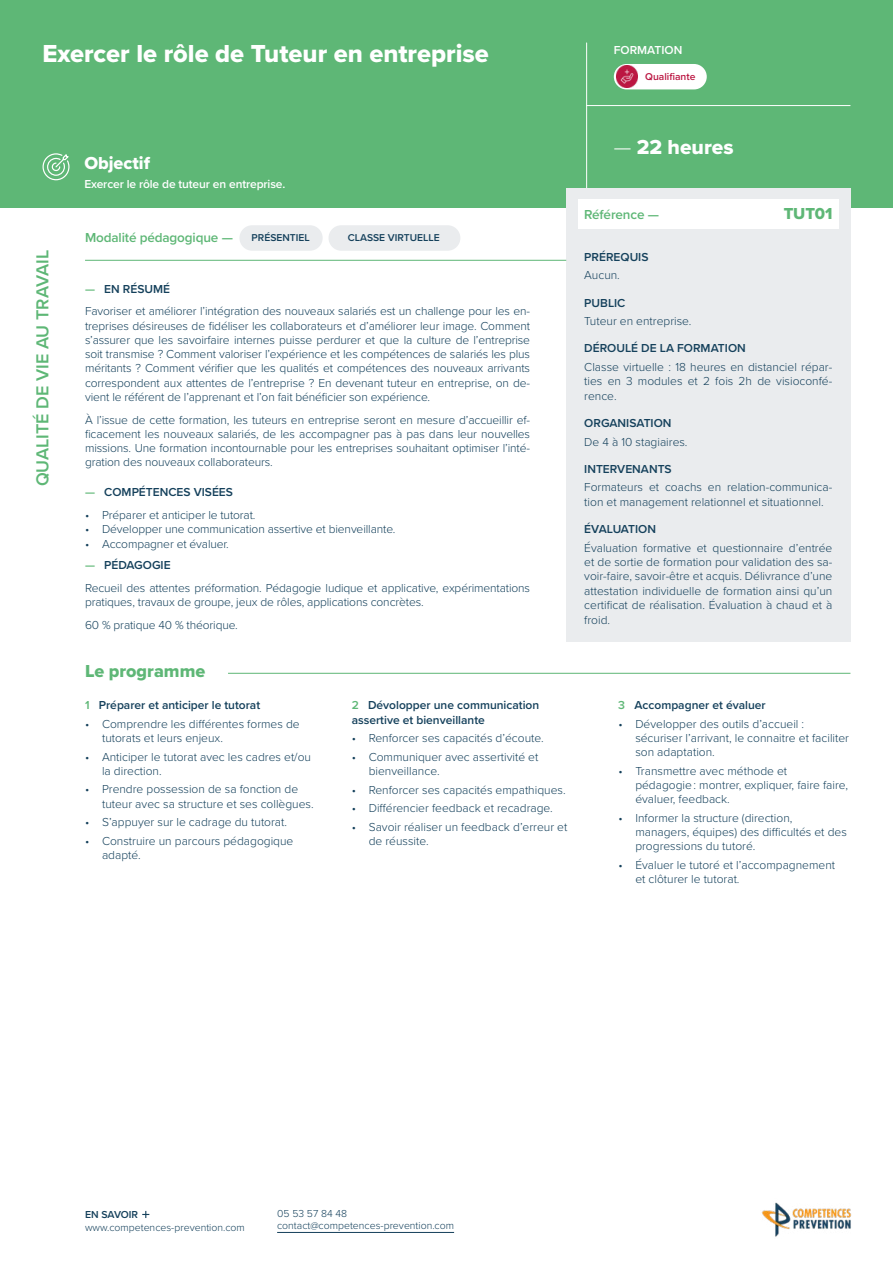
<style>
.page{position:relative;width:893px;height:1263px;background:#fff}
.page>*{position:absolute;margin:0;border:0;box-sizing:border-box;transform-origin:0 0}
.t1{font:25.5px "Proxima Nova Extrabld";color:#fff}
.t2{font:21px "Proxima Nova Extrabld";color:#fff}
.t3{font:600 18px "Proxima Nova";color:#5eb776}
.t4{font:18px "Proxima Nova Extrabld";color:#5eb776}
.t5{font:18px "Proxima Nova Extrabld";color:#fff}
.t6{font:16.5px "Proxima Nova Extrabld";letter-spacing:-.01em;color:#5eb776}
.t7{font:600 13.5px "Proxima Nova";letter-spacing:-.01em;color:#5eb776}
.t8{font:300 12px/14.2px "Proxima Nova";color:#14405b}
.t9{font:600 12px/14.4px "Proxima Nova";color:#14405b}
.t10{font:600 12px "Proxima Nova";letter-spacing:-.01em;color:#fff}
.t11{font:300 10.5px/12.6px "Proxima Nova";color:#14405b}
.t12{font:600 10.5px "Proxima Nova";letter-spacing:-.005em;color:#14405b}
.t13{font:600 10.35px "Proxima Nova";color:#14405b}
.t14{font:600 10.35px "Proxima Nova";color:#bb1642}
.s1{font-weight:600;color:#5eb776}
.s2{font-weight:600}
.s3{color:#5eb776}
.s4{font-family:"Proxima Nova";font-weight:300}
</style>
<div class="page">
<div style="left:0;top:0;width:893px;height:207px;background:#5eb776"></div>
<hr style="left:586px;top:43px;width:1px;height:146px;background:#fff">
<hr style="left:586px;top:105px;width:264px;height:1px;background:#fff">
<div style="left:614px;top:64px;width:93px;height:25px;background:#fff;border-radius:13px"></div>
<img style="left:616px;top:66px;width:22px;height:22px">
<hr style="left:228px;top:673px;width:622px;height:1px;background:#5eb776">
<div style="left:566px;top:188px;width:284px;height:454px;background:#eaecee"></div>
<div style="left:578px;top:200px;width:261px;height:29px;background:#fff"></div>
<hr style="left:85px;top:260px;width:481px;height:1px;background:#5eb776">
<div style="left:239px;top:225px;width:84px;height:26px;background:#eaecee;border-radius:13px"></div>
<div style="left:328px;top:225px;width:132px;height:26px;background:#eaecee;border-radius:13px"></div>
<svg style="left:43px;top:153px;width:27px;height:28px"></svg>
<img style="left:761px;top:1202px;width:91px;height:35px">
<svg style="left:142px;top:1211px;width:7px;height:7px"></svg>
<hr style="left:277px;top:1232px;width:177px;height:1px;background:#14405b">
<h1 class="t1" style="left:43px;top:35px;width:448px">Exercer le rôle de Tuteur en entreprise</h1>
<p class="t10" style="left:614px;top:41px;width:70px">FORMATION</p>
<p class="t14" style="left:645px;top:69px;width:52px">Qualifiante</p>
<h3 class="t3" style="left:29px;top:486px;width:238px;rotate:-90deg">QUALITÉ DE VIE AU TRAVAIL</h3>
<h3 class="t5" style="left:84px;top:150px;width:67px">Objectif</h3>
<p class="t10" style="left:84px;top:175px;width:202px">Exercer le rôle de tuteur en entreprise.</p>
<p class="t7" style="left:85px;top:228px;width:149px">Modalité pédagogique —</p>
<p class="t13" style="left:252px;top:230px;width:60px">PRÉSENTIEL</p>
<p class="t13" style="left:348px;top:230px;width:93px">CLASSE VIRTUELLE</p>
<p class="t8" style="left:85px;top:276px;width:447px;line-height:22.8px"><span class="s1">—</span> <span class="s2">EN RÉSUMÉ<br></span>Favoriser et améliorer l’intégration des nouveaux salariés est un challenge pour les en-</p>
<p class="t8" style="left:85px;top:318px;width:447px;text-align:justify">treprises désireuses de fidéliser les collaborateurs et d’améliorer leur image. Comment s’assurer que les savoirfaire internes puisse perdurer et que la culture de l’entreprise soit transmise ? Comment valoriser l’expérience et les compétences de salariés les plus méritants ? Comment vérifier que les qualités et compétences des nouveaux arrivants correspondent aux attentes de l’entreprise ? En devenant tuteur en entreprise, on de&shy;vient le référent de l’apprenant et l’on fait bénéficier son expérience.</p>
<p class="t8" style="left:85px;top:412px;width:447px;text-align:justify">À l’issue de cette formation, les tuteurs en entreprise seront en mesure d’accueillir ef&shy;ficacement les nouveaux salariés, de les accompagner pas à pas dans leur nouvelles missions. Une formation incontournable pour les entreprises souhaitant optimiser l’inté&shy;gration des nouveaux collaborateurs.</p>
<p class="t9" style="left:85px;top:485px;width:149px"><span class="s3">—</span> COMPÉTENCES VISÉES</p>
<p class="t8" style="left:85px;top:507px;width:172px">• Préparer et anticiper le tutorat.</p>
<p class="t8" style="left:85px;top:522px;width:312px">• Développer une communication assertive et bienveillante.</p>
<p class="t8" style="left:85px;top:536px;width:145px">• Accompagner et évaluer.</p>
<p class="t8" style="left:85px;top:553px;width:447px;line-height:22.8px"><span class="s1">—</span> <span class="s2">PÉDAGOGIE<br></span>Recueil des attentes préformation. Pédagogie ludique et applicative, expérimentations</p>
<p class="t8" style="left:85px;top:590px;width:340px;line-height:22.8px">pratiques, travaux de groupe, jeux de rôles, applications concrètes.<br>60 % pratique 40 % théorique.</p>
<h3 class="t4" style="left:85px;top:657px;width:122px">Le programme</h3>
<p class="t9" style="left:85px;top:698px;width:177px"><span class="s3">1</span> Préparer et anticiper le tutorat</p>
<p class="t8" style="left:102px;top:716px;width:199px;text-indent:-17px">• Comprendre les différentes formes de tutorats et leurs enjeux.</p>
<p class="t8" style="left:102px;top:749px;width:210px;text-indent:-17px">• Anticiper le tutorat avec les cadres et/ou la direction.</p>
<p class="t8" style="left:102px;top:782px;width:213px;text-indent:-17px">• Prendre possession de sa fonction de tuteur avec sa structure et ses collègues.</p>
<p class="t8" style="left:85px;top:814px;width:204px">• S’appuyer sur le cadrage du tutorat.</p>
<p class="t8" style="left:102px;top:833px;width:193px;text-indent:-17px">• Construire un parcours pédagogique adapté.</p>
<p class="t9" style="left:352px;top:698px;width:189px"><span class="s3">2</span> Dévolopper une communication assertive et bienveillante</p>
<p class="t8" style="left:352px;top:730px;width:194px">• Renforcer ses capacités d’écoute.</p>
<p class="t8" style="left:369px;top:749px;width:171px;text-indent:-17px">• Communiquer avec assertivité et bienveillance.</p>
<p class="t8" style="left:352px;top:782px;width:215px">• Renforcer ses capacités empathiques.</p>
<p class="t8" style="left:352px;top:800px;width:203px">• Différencier feedback et recadrage.</p>
<p class="t8" style="left:369px;top:819px;width:200px;text-indent:-17px">• Savoir réaliser un feedback d’erreur et de réussite.</p>
<h2 class="t2" style="left:614px;top:131px;width:121px"><span class="s4">—</span> 22 heures</h2>
<p class="t7" style="left:584px;top:205px;width:76px">Référence —</p>
<h3 class="t6" style="left:784px;top:201px;width:50px">TUT01</h3>
<p class="t9" style="left:584px;top:249px;width:66px">PRÉREQUIS</p>
<p class="t8" style="left:584px;top:268px;width:37px">Aucun.</p>
<p class="t9" style="left:584px;top:295px;width:43px">PUBLIC</p>
<p class="t8" style="left:584px;top:313px;width:109px">Tuteur en entreprise.</p>
<p class="t9" style="left:584px;top:341px;width:163px">DÉROULÉ DE LA FORMATION</p>
<p class="t8" style="left:584px;top:359px;width:250px;text-align:justify">Classe virtuelle : 18 heures en distanciel répar&shy;ties en 3 modules et 2 fois 2h de visioconfé&shy;rence.</p>
<p class="t9" style="left:584px;top:415px;width:89px">ORGANISATION</p>
<p class="t8" style="left:584px;top:434px;width:105px">De 4 à 10 stagiaires.</p>
<p class="t9" style="left:584px;top:461px;width:89px">INTERVENANTS</p>
<p class="t8" style="left:584px;top:479px;width:250px">Formateurs et coachs en relation-communica&shy;tion et management relationnel et situationnel.</p>
<p class="t9" style="left:584px;top:521px;width:73px">ÉVALUATION</p>
<p class="t8" style="left:584px;top:540px;width:250px;text-align:justify">Évaluation formative et questionnaire d’entrée et de sortie de formation pour validation des sa&shy;voir-faire, savoir-être et acquis. Délivrance d’une attestation individuelle de formation ainsi qu’un certificat de réalisation. Évaluation à chaud et à froid.</p>
<p class="t9" style="left:618px;top:698px;width:149px"><span class="s3">3</span> Accompagner et évaluer</p>
<p class="t8" style="left:635px;top:716px;width:215px;text-indent:-17px">• Développer des outils d’accueil : sécuriser l’arrivant, le connaitre et faciliter son adaptation.</p>
<p class="t8" style="left:635px;top:763px;width:214px;text-indent:-17px">• Transmettre avec méthode et<br>pédagogie : montrer, expliquer, faire faire, évaluer, feedback.</p>
<p class="t8" style="left:635px;top:810px;width:213px;text-indent:-17px">• Informer la structure (direction, managers, équipes) des difficultés et des progressions du tutoré.</p>
<p class="t8" style="left:635px;top:857px;width:201px;text-indent:-17px">• Évaluer le tutoré et l’accompagnement et clôturer le tutorat.</p>
<p class="t12" style="left:85px;top:1207px;width:55px">EN SAVOIR</p>
<p class="t11" style="left:85px;top:1220px;width:161px">www.competences-prevention.com</p>
<p class="t11" style="left:277px;top:1206px;width:178px">05 53 57 84 48 contact@competences-prevention.com</p>
</div>
